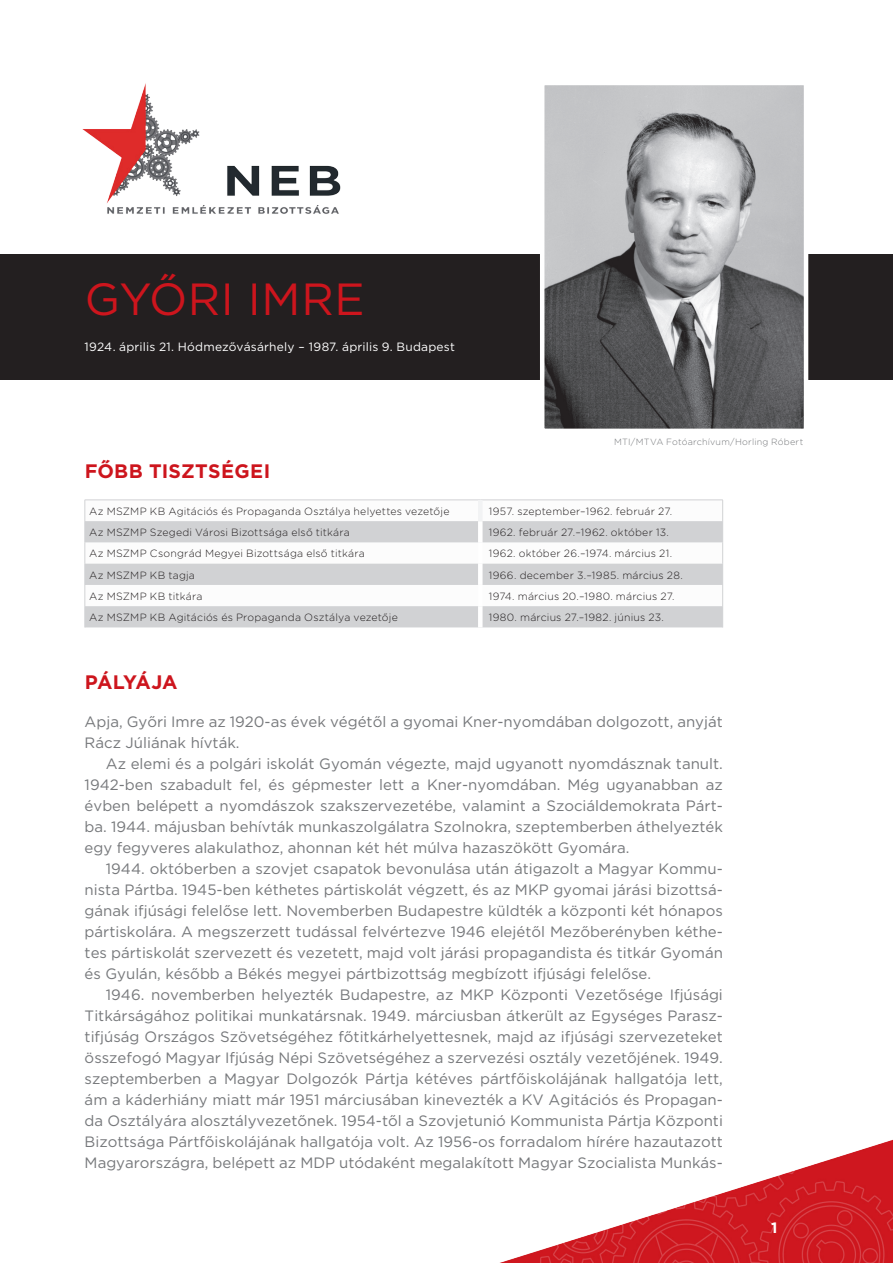
<style>
.page{position:relative;width:893px;height:1263px;background:#fff}
.page>*{position:absolute;margin:0;border:0;box-sizing:border-box;transform-origin:0 0}
.t1{font:45px "Gotham";letter-spacing:.01em;color:#cd151d}
.t2{font:700 19.5px "Gotham";letter-spacing:.015em;color:#cd151d}
.t3{font:700 19.5px "Gotham";letter-spacing:-.025em;color:#cd151d}
.t4{font:15px/21px "Gotham";color:#76787b;text-align:justify}
.t5{font:700 15px "Gotham";color:#fff}
.t6{font:12px "Gotham";letter-spacing:.02em;color:#fff}
.t7{font:300 10.5px "Gotham Rounded";letter-spacing:.02em;color:#231f20}
.t8{font:300 9px "Gotham Rounded";letter-spacing:.025em;color:#76787b}
</style>
<div class="page">
<img style="left:500px;top:1140px;width:393px;height:123px">
<div style="left:0;top:254px;width:893px;height:125px;background:#231f20"></div>
<img style="left:82px;top:83px;width:259px;height:131px">
<svg style="left:86px;top:521px;width:636px;height:106px;fill:#d1d2d4"></svg>
<hr style="left:480px;top:500px;width:243px;height:1px;background:#d1d2d4">
<svg style="left:722px;top:501px;width:1px;height:126px"></svg>
<div style="left:478px;top:542px;width:5px;height:22px;background:#fff"></div>
<div style="left:478px;top:564px;width:5px;height:21px;background:#fff"></div>
<div style="left:478px;top:585px;width:5px;height:21px;background:#fff"></div>
<div style="left:478px;top:606px;width:5px;height:21px;background:#fff"></div>
<div style="left:478px;top:521px;width:5px;height:21px;background:#fff"></div>
<hr style="left:85px;top:500px;width:395px;height:1px;background:#d1d2d4">
<svg style="left:85px;top:500px;width:1px;height:127px"></svg>
<div style="left:478px;top:500px;width:5px;height:21px;background:#f2f3f4"></div>
<img style="left:545px;top:86px;width:258px;height:342px">
<div style="left:540px;top:81px;width:268px;height:352px;border:4px solid #fff"></div>
<h1 class="t1" style="left:85px;top:274px;width:281px">GYŐRI IMRE</h1>
<p class="t6" style="left:85px;top:340px;width:372px">1924. április 21. Hódmezővásárhely – 1987. április 9. Budapest</p>
<p class="t8" style="left:614px;top:436px;width:191px">MTI/MTVA Fotóarchívum/Horling Róbert</p>
<h2 class="t2" style="left:85px;top:460px;width:187px">FŐBB TISZTSÉGEI</h2>
<p class="t7" style="left:89px;top:504px;width:362px">Az MSZMP KB Agitációs és Propaganda Osztálya helyettes vezetője</p>
<p class="t7" style="left:489px;top:504px;width:185px">1957. szeptember–1962. február 27.</p>
<p class="t7" style="left:89px;top:525px;width:262px">Az MSZMP Szegedi Városi Bizottsága első titkára</p>
<p class="t7" style="left:489px;top:525px;width:182px">1962. február 27.–1962. október 13.</p>
<p class="t7" style="left:89px;top:546px;width:277px">Az MSZMP Csongrád Megyei Bizottsága első titkára</p>
<p class="t7" style="left:489px;top:546px;width:185px">1962. október 26.–1974. március 21.</p>
<p class="t7" style="left:89px;top:568px;width:107px">Az MSZMP KB tagja</p>
<p class="t7" style="left:489px;top:568px;width:196px">1966. december 3.–1985. március 28.</p>
<p class="t7" style="left:89px;top:589px;width:115px">Az MSZMP KB titkára</p>
<p class="t7" style="left:489px;top:589px;width:187px">1974. március 20.–1980. március 27.</p>
<p class="t7" style="left:89px;top:610px;width:310px">Az MSZMP KB Agitációs és Propaganda Osztálya vezetője</p>
<p class="t7" style="left:489px;top:610px;width:177px">1980. március 27.–1982. június 23.</p>
<h2 class="t3" style="left:85px;top:671px;width:94px">PÁLYÁJA</h2>
<p class="t4" style="left:85px;top:711px;width:640px">Apja, Győri Imre az 1920-as évek végétől a gyomai Kner-nyomdában dolgozott, anyját<br>Rácz Júliának hívták.</p>
<p class="t4" style="left:85px;top:753px;width:640px;text-indent:21px">Az elemi és a polgári iskolát Gyomán végezte, majd ugyanott nyomdásznak tanult.<br>1942-ben szabadult fel, és gépmester lett a Kner-nyomdában. Még ugyanabban az évben belépett a nyomdászok szakszervezetébe, valamint a Szociáldemokrata Párt&shy;ba. 1944. májusban behívták munkaszolgálatra Szolnokra, szeptemberben áthelyezték egy fegyveres alakulathoz, ahonnan két hét múlva hazaszökött Gyomára.</p>
<p class="t4" style="left:85px;top:858px;width:640px;text-indent:21px">1944. októberben a szovjet csapatok bevonulása után átigazolt a Magyar Kommu&shy;nista Pártba. 1945-ben kéthetes pártiskolát végzett, és az MKP gyomai járási bizottsá&shy;gának ifjúsági felelőse lett. Novemberben Budapestre küldték a központi két hónapos pártiskolára. A megszerzett tudással felvértezve 1946 elejétől Mezőberényben kéthe&shy;tes pártiskolát szervezett és vezetett, majd volt járási propagandista és titkár Gyomán és Gyulán, később a Békés megyei pártbizottság megbízott ifjúsági felelőse.</p>
<p class="t4" style="left:85px;top:984px;width:640px;text-indent:21px">1946. novemberben helyezték Budapestre, az MKP Központi Vezetősége Ifjúsági Titkárságához politikai munkatársnak. 1949. márciusban átkerült az Egységes Parasz&shy;tifjúság Országos Szövetségéhez főtitkárhelyettesnek, majd az ifjúsági szervezeteket összefogó Magyar Ifjúság Népi Szövetségéhez a szervezési osztály vezetőjének. 1949. szeptemberben a Magyar Dolgozók Pártja kétéves pártfőiskolájának hallgatója lett, ám a káderhiány miatt már 1951 márciusában kinevezték a KV Agitációs és Propagan&shy;da Osztályára alosztályvezetőnek. 1954-től a Szovjetunió Kommunista Pártja Központi Bizottsága Pártfőiskolájának hallgatója volt. Az 1956-os forradalom hírére hazautazott Magyarországra, belépett az MDP utódaként megalakított Magyar Szocialista Munkás-</p>
<p class="t5" style="left:771px;top:1219px;width:8px">1</p>
</div>
